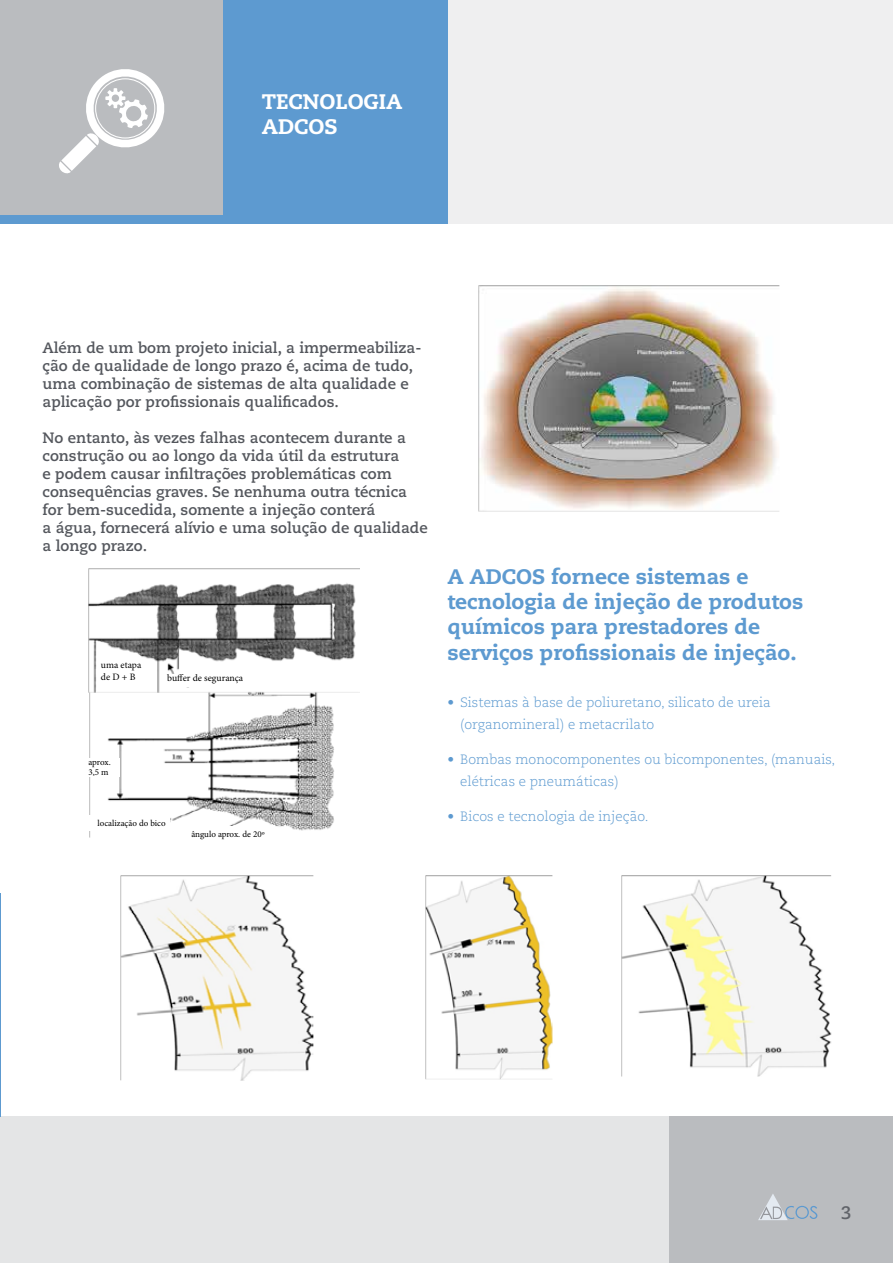
<style>
.page{position:relative;width:893px;height:1263px;background:#fff}
.page>*{position:absolute;margin:0;border:0;box-sizing:border-box;transform-origin:0 0}
.t1{font:800 21px/25.2px "Caecilia LT Std";color:#5d9ad0}
.t2{font:800 21px/25.2px "Caecilia LT Std";color:#fff}
.t3{font:700 18px "Caecilia LT Std";color:#606369}
.t4{font:700 15px/18px "Caecilia LT Std";color:#54575d}
.t5{font:300 13.5px/22.5px "Caecilia LT Std";color:#5d9ad0}
.t6{font:9.75px/11.7px "Minion Pro";color:#000}
.t7{font:9px/10.8px "Minion Pro";color:#000}
</style>
<div class="page">
<div style="left:0;top:0;width:893px;height:223px;background:#efeff0"></div>
<div style="left:0;top:1116px;width:893px;height:147px;background:#e4e5e6"></div>
<div style="left:670px;top:1116px;width:223px;height:147px;background:#babcbf"></div>
<div style="left:0;top:0;width:223px;height:215px;background:#babcbf"></div>
<div style="left:0;top:215px;width:223px;height:8px;background:#5d9ad0"></div>
<hr style="left:0;top:893px;width:1px;height:223px;background:#5d9ad0">
<img style="left:478px;top:286px;width:301px;height:226px">
<img style="left:90px;top:692px;width:247px;height:145px">
<img style="left:89px;top:568px;width:271px;height:124px">
<img style="left:621px;top:876px;width:210px;height:200px">
<img style="left:121px;top:876px;width:192px;height:204px">
<img style="left:426px;top:876px;width:126px;height:203px">
<div style="left:223px;top:0;width:225px;height:223px;background:#5d9ad0"></div>
<svg style="left:59px;top:69px;width:106px;height:105px"></svg>
<div style="left:101px;top:661px;width:51px;height:23px;background:#fff"></div>
<div style="left:167px;top:674px;width:100px;height:12px;background:#fff"></div>
<div style="left:88px;top:758px;width:32px;height:19px;background:#fff"></div>
<div style="left:71px;top:815px;width:99px;height:15px;background:#fff"></div>
<div style="left:187px;top:826px;width:88px;height:19px;background:#fff"></div>
<svg style="left:758px;top:1194px;width:59px;height:26px"></svg>
<h1 class="t2" style="left:262px;top:89px;width:142px">TECNOLOGIA<br>ADCOS</h1>
<p class="t4" style="left:43px;top:339px;width:381px">Além de um bom projeto inicial, a impermeabiliza&shy;ção de qualidade de longo prazo é, acima de tudo, uma combinação de sistemas de alta qualidade e aplicação por profissionais qualificados.</p>
<p class="t4" style="left:43px;top:429px;width:387px">No entanto, às vezes falhas acontecem durante a construção ou ao longo da vida útil da estrutura<br>e podem causar infiltrações problemáticas com consequências graves. Se nenhuma outra técnica for bem-sucedida, somente a injeção conterá<br>a água, fornecerá alívio e uma solução de qualidade a longo prazo.</p>
<p class="t6" style="left:101px;top:659px;width:42px">uma etapa de D + B</p>
<p class="t6" style="left:167px;top:672px;width:77px">buffer de segurança</p>
<p class="t7" style="left:88px;top:756px;width:24px">aprox.<br>3,5 m</p>
<p class="t7" style="left:97px;top:818px;width:70px">localização do bico</p>
<p class="t7" style="left:191px;top:829px;width:75px">ângulo aprox. de 20º</p>
<h1 class="t1" style="left:447px;top:564px;width:357px">A ADCOS fornece sistemas e tecnologia de injeção de produtos químicos para prestadores de serviços profissionais de injeção.</h1>
<p class="t5" style="left:460px;top:691px;width:312px;text-indent:-13px">• Sistemas à base de poliuretano, silicato de ureia (organomineral) e metacrilato</p>
<p class="t5" style="left:460px;top:748px;width:377px;text-indent:-13px">• Bombas monocomponentes ou bicomponentes, (manuais, elétricas e pneumáticas)</p>
<p class="t5" style="left:447px;top:805px;width:203px">• Bicos e tecnologia de injeção.</p>
<p class="t3" style="left:841px;top:1202px;width:12px">3</p>
</div>
